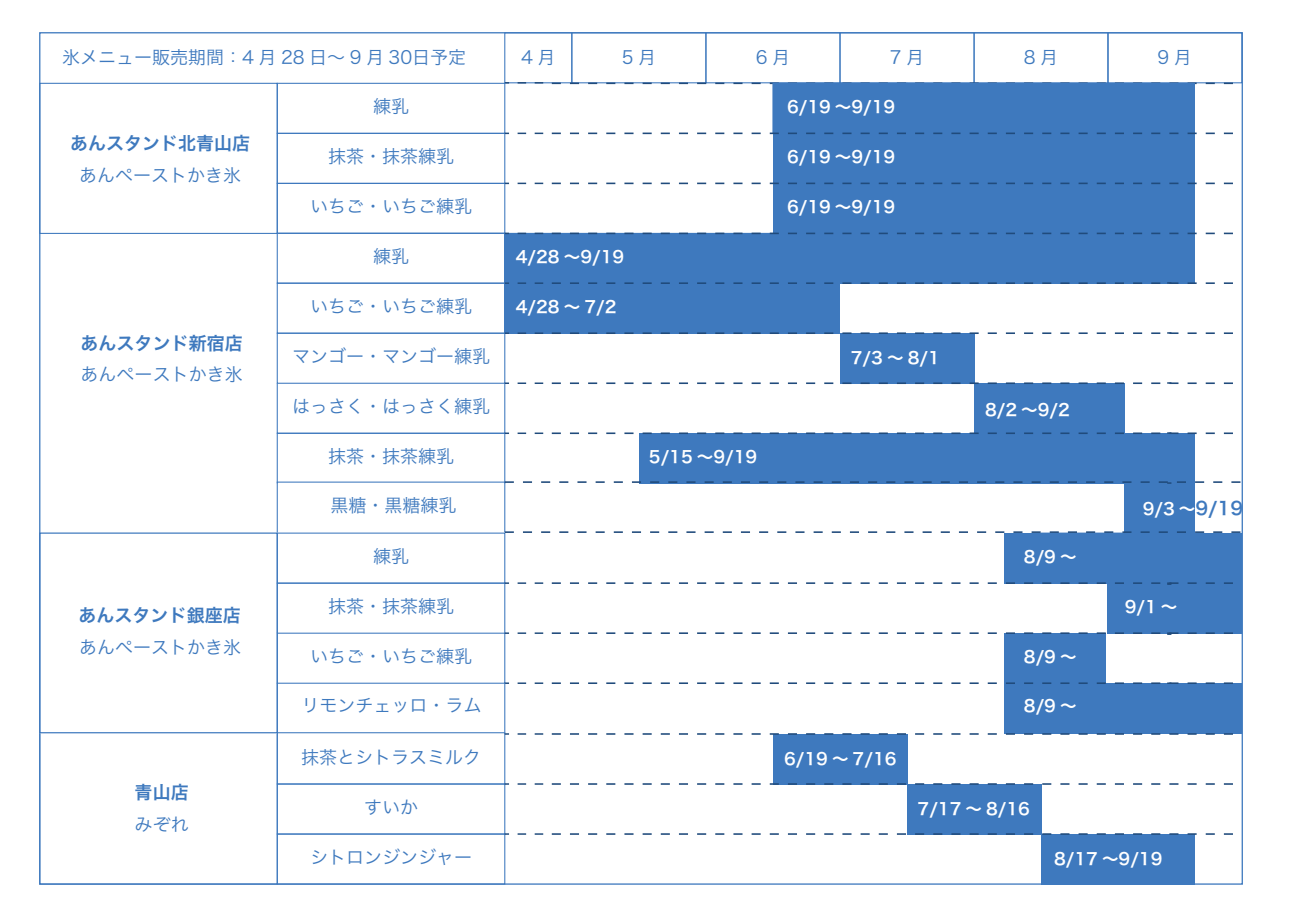
<style>
.page{position:relative;width:1289px;height:919px;background:#fff}
.page>*{position:absolute;margin:0;border:0;box-sizing:border-box;transform-origin:0 0}
.t1{font:18px "Hira Kaku Pro N W3";color:#3e79be}
.t2{font:18px "Hira Kaku Pro W3";color:#3e79be}
.t3{font:18px "Hira Kaku Pro N W6";color:#3e79be}
.t4{font:16.5px "Hira Kaku Pro N W6";color:#fff}
.s1{font-size:18px;color:#3e79be}
</style>
<div class="page">
<div style="left:277px;top:282px;width:228px;height:52px;border:1px solid #3e79be"></div>
<div style="left:277px;top:232px;width:228px;height:52px;border:1px solid #3e79be"></div>
<div style="left:277px;top:632px;width:228px;height:51px;border:1px solid #3e79be"></div>
<div style="left:277px;top:582px;width:228px;height:51px;border:1px solid #3e79be"></div>
<div style="left:277px;top:382px;width:228px;height:52px;border:1px solid #3e79be"></div>
<div style="left:277px;top:432px;width:228px;height:52px;border:1px solid #3e79be"></div>
<div style="left:277px;top:732px;width:228px;height:52px;border:1px solid #3e79be"></div>
<div style="left:277px;top:783px;width:228px;height:51px;border:1px solid #3e79be"></div>
<div style="left:277px;top:833px;width:228px;height:51px;border:1px solid #3e79be"></div>
<div style="left:39px;top:532px;width:239px;height:201px;border:1px solid #3e79be"></div>
<div style="left:39px;top:733px;width:239px;height:151px;border:1px solid #3e79be"></div>
<div style="left:504px;top:32px;width:68px;height:51px;border:1px solid #3e79be"></div>
<div style="left:571px;top:32px;width:135px;height:51px;border:1px solid #3e79be"></div>
<div style="left:705px;top:32px;width:135px;height:51px;border:1px solid #3e79be"></div>
<div style="left:839px;top:32px;width:135px;height:51px;border:1px solid #3e79be"></div>
<div style="left:973px;top:32px;width:135px;height:51px;border:1px solid #3e79be"></div>
<div style="left:1107px;top:32px;width:135px;height:51px;border:1px solid #3e79be"></div>
<div style="left:1004px;top:533px;width:237px;height:50px;background:#3e79be"></div>
<div style="left:773px;top:734px;width:134px;height:50px;background:#3e79be"></div>
<div style="left:907px;top:784px;width:134px;height:50px;background:#3e79be"></div>
<div style="left:1041px;top:834px;width:153px;height:50px;background:#3e79be"></div>
<div style="left:1107px;top:583px;width:134px;height:50px;background:#3e79be"></div>
<div style="left:1004px;top:633px;width:102px;height:50px;background:#3e79be"></div>
<div style="left:505px;top:233px;width:689px;height:50px;background:#3e79be"></div>
<div style="left:505px;top:283px;width:335px;height:50px;background:#3e79be"></div>
<div style="left:840px;top:333px;width:134px;height:50px;background:#3e79be"></div>
<div style="left:974px;top:383px;width:150px;height:50px;background:#3e79be"></div>
<div style="left:639px;top:433px;width:555px;height:50px;background:#3e79be"></div>
<div style="left:1004px;top:683px;width:237px;height:51px;background:#3e79be"></div>
<hr style="left:504px;top:682px;width:1px;height:50px;background:#3e79be">
<hr style="left:277px;top:682px;width:1px;height:50px;background:#3e79be">
<svg style="left:517px;top:82px;width:724px;height:2px"></svg>
<div style="left:277px;top:183px;width:228px;height:51px;border:1px solid #3e79be"></div>
<div style="left:277px;top:133px;width:228px;height:51px;border:1px solid #3e79be"></div>
<div style="left:277px;top:83px;width:228px;height:51px;border:1px solid #3e79be"></div>
<div style="left:39px;top:83px;width:239px;height:151px;border:1px solid #3e79be"></div>
<div style="left:773px;top:83px;width:421px;height:50px;background:#3e79be"></div>
<div style="left:773px;top:133px;width:421px;height:50px;background:#3e79be"></div>
<div style="left:773px;top:183px;width:421px;height:50px;background:#3e79be"></div>
<svg style="left:517px;top:132px;width:716px;height:2px"></svg>
<svg style="left:517px;top:182px;width:716px;height:2px"></svg>
<svg style="left:517px;top:232px;width:716px;height:2px"></svg>
<svg style="left:517px;top:682px;width:716px;height:2px"></svg>
<svg style="left:517px;top:282px;width:716px;height:2px"></svg>
<svg style="left:517px;top:332px;width:716px;height:2px"></svg>
<div style="left:1124px;top:482px;width:70px;height:50px;background:#3e79be"></div>
<svg style="left:505px;top:531px;width:736px;height:2px"></svg>
<svg style="left:517px;top:382px;width:716px;height:2px"></svg>
<svg style="left:517px;top:432px;width:716px;height:2px"></svg>
<svg style="left:517px;top:733px;width:716px;height:1px"></svg>
<svg style="left:505px;top:481px;width:736px;height:3px"></svg>
<svg style="left:517px;top:783px;width:716px;height:1px"></svg>
<svg style="left:517px;top:582px;width:716px;height:3px"></svg>
<svg style="left:517px;top:833px;width:716px;height:1px"></svg>
<svg style="left:517px;top:632px;width:724px;height:3px"></svg>
<p class="t2" style="left:62px;top:42px;width:405px">氷メニュー販売期間：4 月 28 日～ 9 月 30日予定</p>
<p class="t3" style="left:70px;top:127px;width:182px">あんスタンド北青山店</p>
<p class="t1" style="left:79px;top:159px;width:164px">あんペーストかき氷</p>
<p class="t3" style="left:81px;top:327px;width:164px">あんスタンド新宿店</p>
<p class="t1" style="left:81px;top:358px;width:164px">あんペーストかき氷</p>
<p class="t1" style="left:373px;top:90px;width:37px">練乳</p>
<p class="t1" style="left:328px;top:140px;width:127px">抹茶・抹茶練乳</p>
<p class="t1" style="left:310px;top:190px;width:163px">いちご・いちご練乳</p>
<p class="t1" style="left:373px;top:240px;width:37px">練乳</p>
<p class="t1" style="left:310px;top:290px;width:163px">いちご・いちご練乳</p>
<p class="t1" style="left:292px;top:340px;width:199px">マンゴー・マンゴー練乳</p>
<p class="t1" style="left:292px;top:390px;width:199px">はっさく・はっさく練乳</p>
<p class="t1" style="left:328px;top:440px;width:127px">抹茶・抹茶練乳</p>
<p class="t2" style="left:521px;top:42px;width:36px">4月</p>
<p class="t2" style="left:621px;top:42px;width:36px">5 月</p>
<p class="t2" style="left:755px;top:42px;width:36px">6月</p>
<p class="t2" style="left:889px;top:42px;width:36px">7月</p>
<p class="t2" style="left:1023px;top:42px;width:36px">8月</p>
<p class="t2" style="left:1157px;top:42px;width:36px">9月</p>
<p class="t4" style="left:516px;top:241px;width:110px">4/28 ～9/19</p>
<p class="t4" style="left:515px;top:291px;width:102px">4/28 ～ 7/2</p>
<p class="t4" style="left:787px;top:92px;width:110px">6/19 ～9/19</p>
<p class="t4" style="left:787px;top:142px;width:110px">6/19 ～9/19</p>
<p class="t4" style="left:787px;top:192px;width:110px">6/19 ～9/19</p>
<p class="t4" style="left:850px;top:343px;width:90px">7/3 ～ 8/1</p>
<p class="t4" style="left:649px;top:441px;width:110px">5/15 ～9/19</p>
<p class="t4" style="left:985px;top:394px;width:86px">8/2 ～9/2</p>
<p class="t3" style="left:79px;top:599px;width:163px">あんスタンド銀座店</p>
<p class="t1" style="left:79px;top:631px;width:163px">あんペーストかき氷</p>
<p class="t3" style="left:135px;top:776px;width:55px">青山店</p>
<p class="t1" style="left:135px;top:808px;width:55px">みぞれ</p>
<p class="t1" style="left:330px;top:489px;width:127px">黒糖・黒糖練乳</p>
<p class="t4" style="left:1142px;top:493px;width:102px">9/3 ～<span class="s1">9/19</span></p>
<p class="t1" style="left:373px;top:540px;width:37px">練乳</p>
<p class="t1" style="left:328px;top:590px;width:127px">抹茶・抹茶練乳</p>
<p class="t1" style="left:310px;top:640px;width:163px">いちご・いちご練乳</p>
<p class="t1" style="left:301px;top:689px;width:181px">リモンチェッロ・ラム</p>
<p class="t1" style="left:301px;top:740px;width:181px">抹茶とシトラスミルク</p>
<p class="t1" style="left:364px;top:790px;width:55px">すいか</p>
<p class="t1" style="left:310px;top:840px;width:163px">シトロンジンジャー</p>
<p class="t4" style="left:784px;top:743px;width:114px">6/19 ～ 7/16</p>
<p class="t4" style="left:1023px;top:541px;width:54px">8/9 ～</p>
<p class="t4" style="left:1023px;top:641px;width:54px">8/9 ～</p>
<p class="t4" style="left:1023px;top:690px;width:54px">8/9 ～</p>
<p class="t4" style="left:917px;top:793px;width:114px">7/17 ～ 8/16</p>
<p class="t4" style="left:1124px;top:591px;width:54px">9/1 ～</p>
<p class="t4" style="left:1054px;top:843px;width:110px">8/17 ～9/19</p>
</div>
